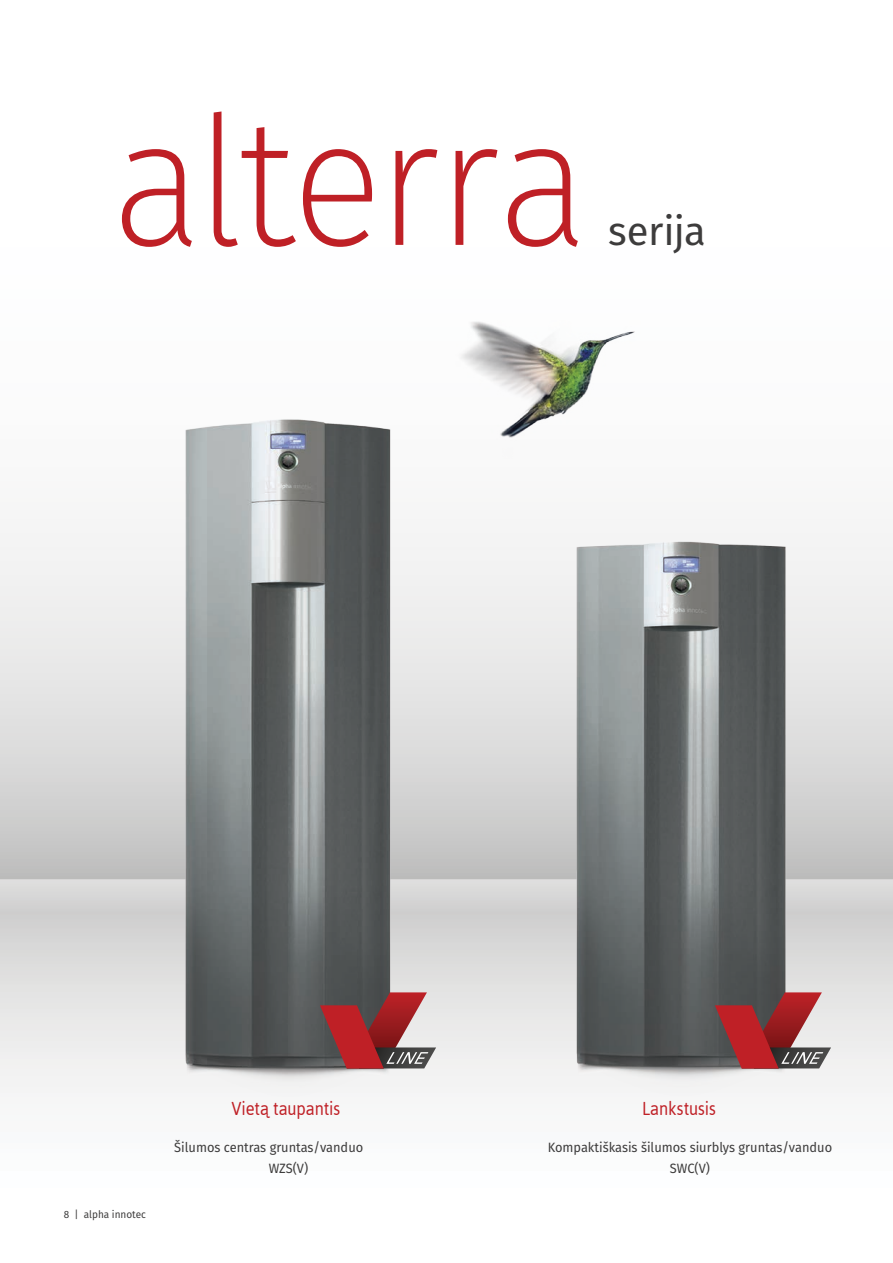
<style>
.page{position:relative;width:893px;height:1263px;background:#fff}
.page>*{position:absolute;margin:0;border:0;box-sizing:border-box;transform-origin:0 0}
.t1{font:200 180px "Fira Sans";letter-spacing:-.025em;color:#bf2026;scale:.95 1}
.t2{font:39.9px "Fira Sans";letter-spacing:-.015em;color:#3d3c3c}
.t3{font:21px "Jaldi";letter-spacing:-.005em;color:#bf2026;scale:.9 1}
.t4{font:13.5px/21px "Fira Sans";color:#3d3c3c;scale:.95 1}
.t5{font:10.5px "Fira Sans";color:#3d3c3c;scale:.95 1}
</style>
<div class="page">
<div style="left:0;top:0;width:893px;height:879px;background:linear-gradient(to bottom,#fff,#d7d7d6)"></div>
<div style="left:0;top:879px;width:893px;height:384px;background:linear-gradient(to bottom,#d3d3d3,#fff)"></div>
<img style="left:530px;top:460px;width:320px;height:658px">
<img style="left:140px;top:363px;width:313px;height:755px">
<img style="left:446px;top:253px;width:237px;height:228px">
<svg style="left:320px;top:992px;width:116px;height:76px;background:#975255"></svg>
<svg style="left:715px;top:992px;width:116px;height:76px;background:#985355"></svg>
<h1 class="t1" style="left:112px;top:56px;width:504px">alterra</h1>
<h2 class="t2" style="left:608px;top:201px;width:99px">serija</h2>
<p class="t5" style="left:64px;top:1206px;width:88px">8 | alpha innotec</p>
<h3 class="t3" style="left:231px;top:1091px;width:122px">Vietą taupantis</h3>
<p class="t4" style="left:269px;top:1136px;width:101px;text-indent:-95px">Šilumos centras gruntas/vanduo<br>WZS(V)</p>
<p class="t4" style="left:548px;top:1136px;width:301px;text-align:center">Kompaktiškasis šilumos siurblys gruntas/vanduo<br>SWC(V)</p>
<h3 class="t3" style="left:642px;top:1091px;width:84px">Lankstusis</h3>
</div>
